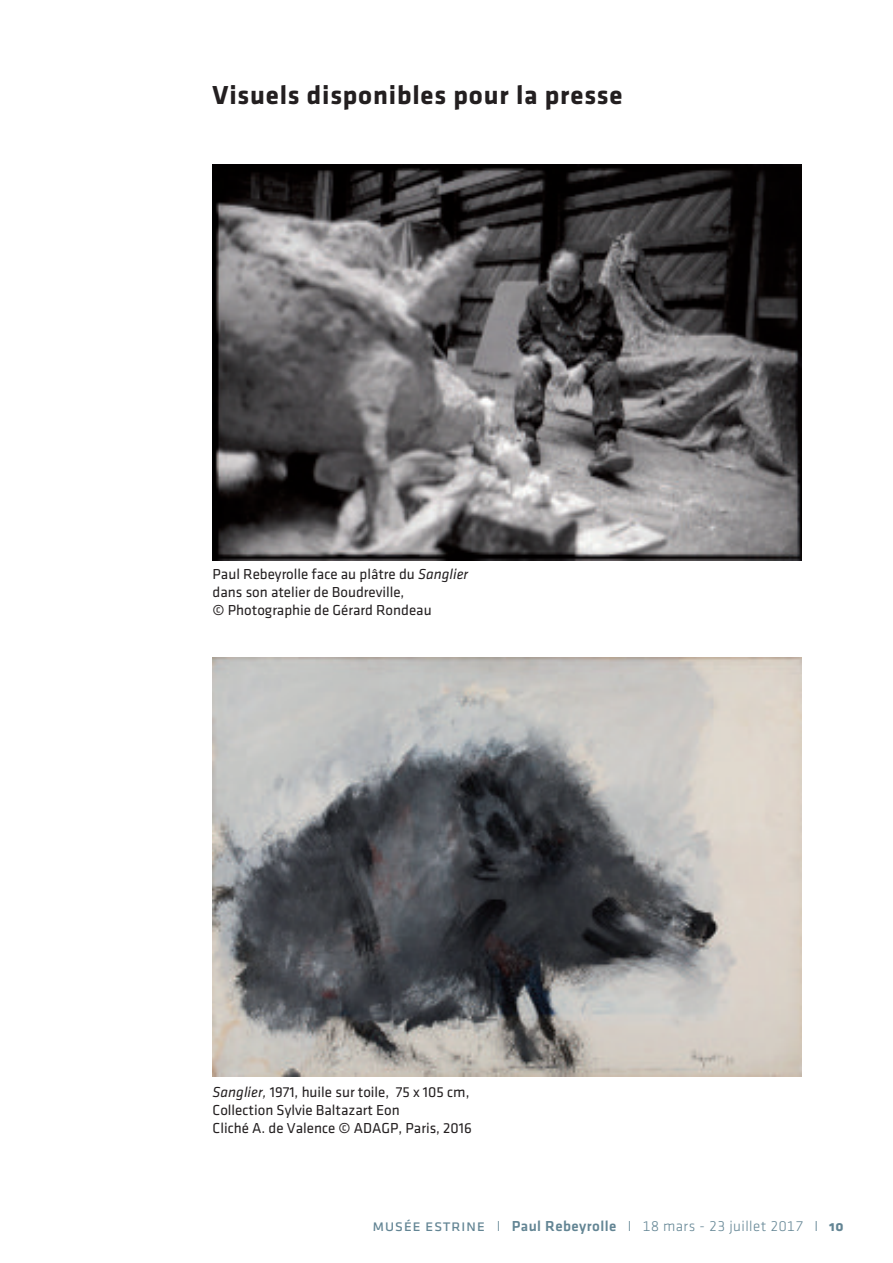
<style>
.page{position:relative;width:893px;height:1263px;background:#fff}
.page>*{position:absolute;margin:0;border:0;box-sizing:border-box;transform-origin:0 0}
.t1{font:700 27px "Klavika";letter-spacing:.03em;color:#231f20}
.t2{font:15px/18px "Klavika";color:#231f20}
.t3{font:15px "Klavika Light TF";letter-spacing:.03em;color:#638594}
.s1{font-style:italic}
.s2{font-family:"Klavika Reg Caps SC";font-size:16.5px}
.s3{font-family:"Klavika";font-weight:500}
.s4{font-family:"Klavika Bold Caps SC"}
</style>
<div class="page">
<img style="left:213px;top:164px;width:588px;height:396px">
<img style="left:213px;top:657px;width:588px;height:419px">
<h1 class="t1" style="left:213px;top:80px;width:411px">Visuels disponibles pour la presse</h1>
<p class="t2" style="left:213px;top:565px;width:257px">Paul Rebeyrolle face au plâtre du <span class="s1">Sanglier </span>dans son atelier de Boudreville,<br>© Photographie de Gérard Rondeau</p>
<p class="t2" style="left:213px;top:1083px;width:261px"><span class="s1">Sanglier,</span> 1971, huile sur toile, 75 x 105 cm,<br>Collection Sylvie Baltazart Eon<br>Cliché A. de Valence © ADAGP, Paris, 2016</p>
<p class="t3" style="left:372px;top:1218px;width:473px"><span class="s2">musée estrine</span> I <span class="s3">Paul Rebeyrolle</span> I 18 mars - 23 juillet 2017 I <span class="s4">10</span></p>
</div>
